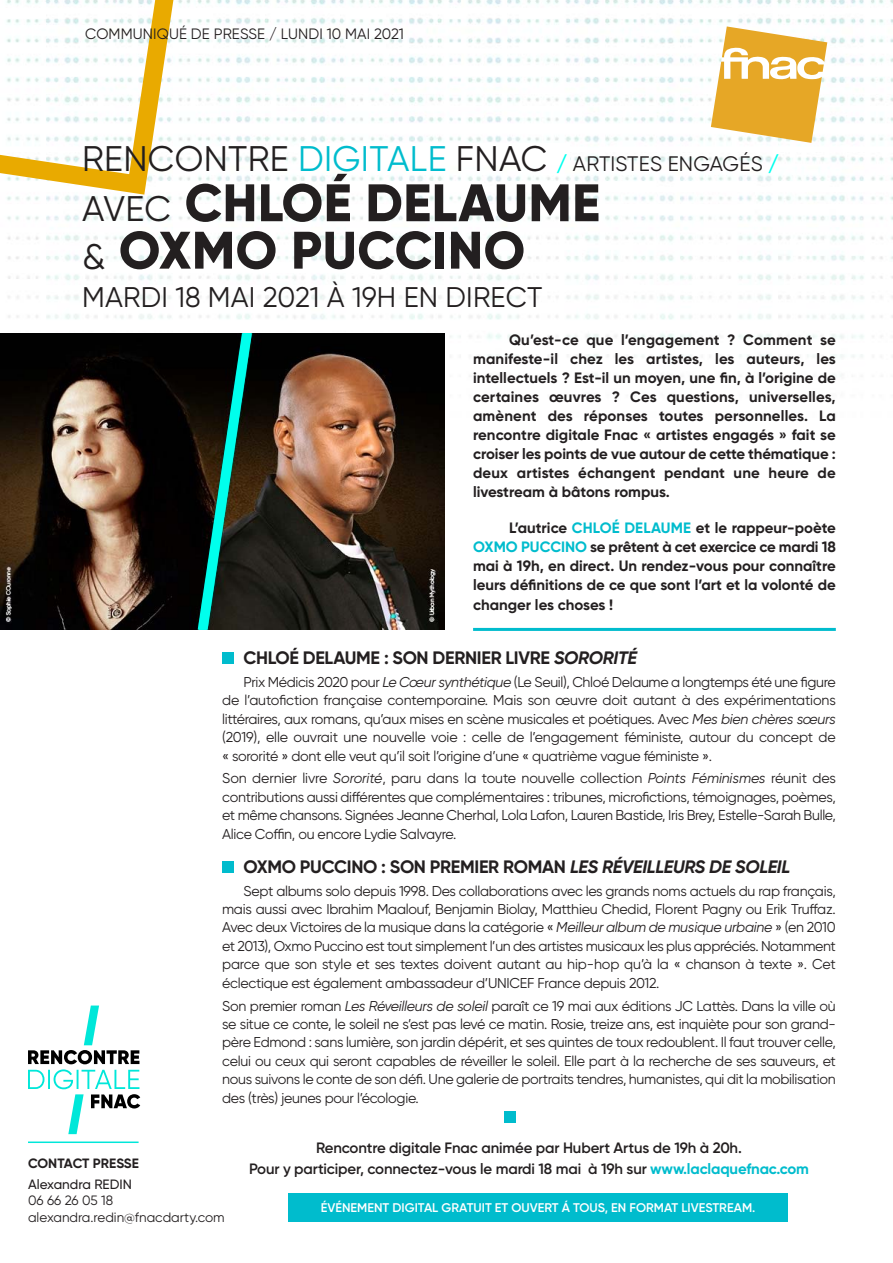
<style>
.page{position:relative;width:893px;height:1263px;background:#fff}
.page>*{position:absolute;margin:0;border:0;box-sizing:border-box;transform-origin:0 0}
.t1{font:800 52.65px/47.4px "Gilroy";letter-spacing:.01em;color:#231f20}
.t2{font:28.35px "Gilroy";letter-spacing:.005em;color:#231f20}
.t3{font:21px "Gilroy";letter-spacing:.01em;color:#231f20}
.t4{font:700 18px "Gilroy";letter-spacing:-.015em;color:#231f20}
.t5{font:700 15px/19px "Gilroy";color:#231f20;text-align:justify}
.t6{font:600 15px/21px "Gilroy";letter-spacing:-.01em;color:#231f20;text-align:center}
.t7{font:15px "Gilroy";letter-spacing:.01em;color:#231f20}
.t8{font:14.25px/18.5px "Gilroy";letter-spacing:-.02em;color:#231f20;text-align:justify}
.t9{font:13.5px/16.5px "Gilroy";color:#231f20}
.t10{font:500 13.5px "Gilroy";color:#231f20}
.t11{font:700 13.5px "Gilroy";color:#231f20}
.t12{font:600 12.6px "Gilroy";color:#fff}
.s1{font-size:35.55px}
.s2{font-size:35.55px;color:#00bccd}
.s3{font-weight:800;color:#00ffed}
.s4{font-weight:400;font-size:35.55px}
.s5{color:#00bccd}
.s6{font-style:italic}
.s7{font-weight:700;color:#00bccd}
</style>
<div class="page">
<img style="left:7px;top:0;width:885px;height:457px">
<img style="left:0;top:333px;width:444px;height:296px">
<svg style="left:198px;top:333px;width:54px;height:296px;background:#153f35"></svg>
<div style="left:288px;top:1193px;width:500px;height:29px;background:#00bccd"></div>
<svg style="left:711px;top:26px;width:116px;height:117px"></svg>
<svg style="left:0;top:0;width:195px;height:205px"></svg>
<hr style="left:473px;top:628px;width:363px;height:3px;background:#00bccd">
<hr style="left:28px;top:1142px;width:111px;height:1px;background:#00e7d9">
<div style="left:505px;top:1112px;width:11px;height:11px;background:#00bccd"></div>
<svg style="left:28px;top:1006px;width:112px;height:128px"></svg>
<div style="left:299px;top:143px;width:270px;height:22px;background:#fff"></div>
<div style="left:222px;top:653px;width:12px;height:11px;background:#00bccd"></div>
<div style="left:222px;top:861px;width:12px;height:12px;background:#00bccd"></div>
<p class="t7" style="left:85px;top:28px;width:320px">COMMUNIQUÉ DE PRESSE / LUNDI 10 MAI 2021</p>
<h3 class="t3" style="left:82px;top:156px;width:698px"><span class="s1">RENCONTRE</span> <span class="s2">DIGITALE</span> <span class="s1">FNAC</span> <span class="s3">/</span> ARTISTES ENGAGÉS <span class="s3">/</span></h3>
<h1 class="t1" style="left:82px;top:184px;width:519px"><span class="s4">AVEC</span> CHLOÉ DELAUME <span class="s4">&amp;</span> OXMO PUCCINO</h1>
<h2 class="t2" style="left:82px;top:287px;width:462px">MARDI 18 MAI 2021 À 19H EN DIRECT</h2>
<p class="t5" style="left:473px;top:332px;width:364px;text-indent:36px">Qu’est-ce que l’engagement ? Comment se manifeste-il chez les artistes, les auteurs, les intellectuels ? Est-il un moyen, une fin, à l’origine de certaines œuvres ? Ces questions, universelles, amènent des réponses toutes personnelles. La rencontre digitale Fnac « artistes engagés » fait se croiser les points de vue autour de cette thématique : deux artistes échangent pendant une heure de livestream à bâtons rompus.</p>
<p class="t5" style="left:473px;top:520px;width:364px;text-indent:36px">L’autrice <span class="s5">CHLOÉ DELAUME</span> et le rappeur-poète <span class="s5">OXMO PUCCINO</span> se prêtent à cet exercice ce mardi 18 mai à 19h, en direct. Un rendez-vous pour connaître leurs définitions de ce que sont l’art et la volonté de changer les choses !</p>
<p class="t4" style="left:243px;top:652px;width:395px">CHLOÉ DELAUME : SON DERNIER LIVRE <span class="s6">SORORITÉ</span></p>
<p class="t8" style="left:222px;top:674px;width:615px;text-indent:21px">Prix Médicis 2020 pour <span class="s6">Le Cœur synthétique</span> (Le Seuil), Chloé Delaume a longtemps été une figure de l’autofiction française contemporaine. Mais son œuvre doit autant à des expérimentations littéraires, aux romans, qu’aux mises en scène musicales et poétiques. Avec <span class="s6">Mes bien chères sœurs </span>(2019), elle ouvrait une nouvelle voie : celle de l’engagement féministe, autour du concept de « sororité » dont elle veut qu’il soit l’origine d’une « quatrième vague féministe ».</p>
<p class="t8" style="left:222px;top:771px;width:615px">Son dernier livre <span class="s6">Sororité</span>, paru dans la toute nouvelle collection <span class="s6">Points Féminismes</span> réunit des contributions aussi différentes que complémentaires : tribunes, microfictions, témoignages, poèmes, et même chansons. Signées Jeanne Cherhal, Lola Lafon, Lauren Bastide, Iris Brey, Estelle-Sarah Bulle, Alice Coffin, ou encore Lydie Salvayre.</p>
<p class="t4" style="left:243px;top:860px;width:548px">OXMO PUCCINO : SON PREMIER ROMAN <span class="s6">LES RÉVEILLEURS DE SOLEIL</span></p>
<p class="t8" style="left:222px;top:883px;width:615px;text-indent:21px">Sept albums solo depuis 1998. Des collaborations avec les grands noms actuels du rap français, mais aussi avec Ibrahim Maalouf, Benjamin Biolay, Matthieu Chedid, Florent Pagny ou Erik Truffaz.<br>Avec deux Victoires de la musique dans la catégorie « <span class="s6">Meilleur album de musique urbaine</span> » (en 2010 et 2013), Oxmo Puccino est tout simplement l’un des artistes musicaux les plus appréciés. Notamment parce que son style et ses textes doivent autant au hip-hop qu’à la « chanson à texte ». Cet éclectique est également ambassadeur d’UNICEF France depuis 2012.</p>
<p class="t8" style="left:222px;top:998px;width:615px">Son premier roman <span class="s6">Les Réveilleurs de soleil</span> paraît ce 19 mai aux éditions JC Lattès. Dans la ville où se situe ce conte, le soleil ne s’est pas levé ce matin. Rosie, treize ans, est inquiète pour son grand&shy;père Edmond : sans lumière, son jardin dépérit, et ses quintes de toux redoublent. Il faut trouver celle, celui ou ceux qui seront capables de réveiller le soleil. Elle part à la recherche de ses sauveurs, et nous suivons le conte de son défi. Une galerie de portraits tendres, humanistes, qui dit la mobilisation des (très) jeunes pour l’écologie.</p>
<p class="t11" style="left:28px;top:1159px;width:112px">CONTACT PRESSE</p>
<p class="t10" style="left:28px;top:1176px;width:105px">Alexandra REDIN</p>
<p class="t9" style="left:28px;top:1194px;width:198px">06 66 26 05 18 alexandra.redin@fnacdarty.com</p>
<p class="t6" style="left:249px;top:1139px;width:561px">Rencontre digitale Fnac animée par Hubert Artus de 19h à 20h.<br>Pour y participer, connectez-vous le mardi 18 mai à 19h sur <span class="s7">www.laclaquefnac.com</span></p>
<p class="t12" style="left:321px;top:1203px;width:436px">ÉVÉNEMENT DIGITAL GRATUIT ET OUVERT Á TOUS, EN FORMAT LIVESTREAM.</p>
</div>
